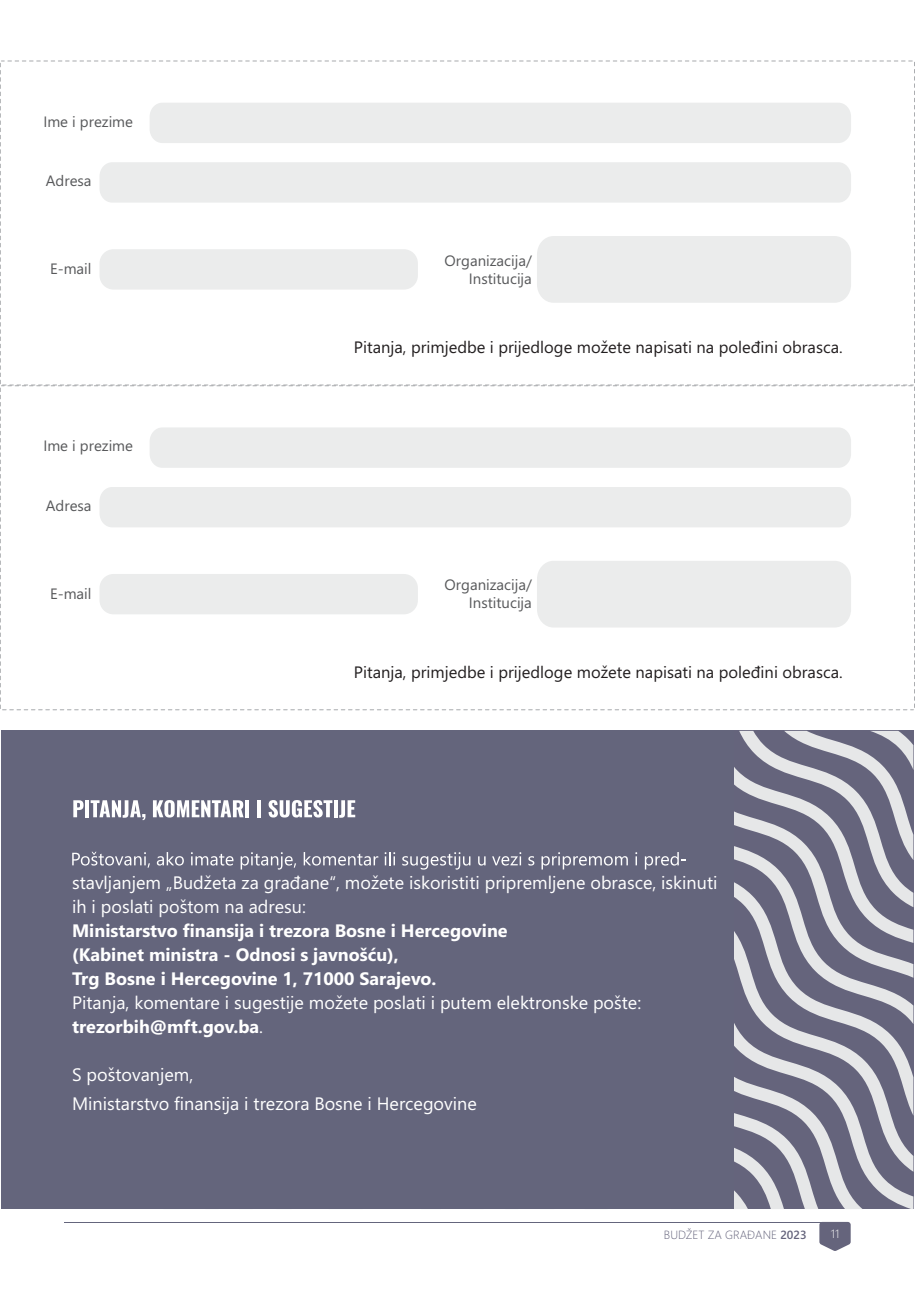
<style>
.page{position:relative;width:915px;height:1306px;background:#fff}
.page>*{position:absolute;margin:0;border:0;box-sizing:border-box;transform-origin:0 0}
.t1{font:18px/24px "Segoe UI";color:#fff}
.t2{font:700 18px/24px "Segoe UI";color:#fff}
.t3{font:16.5px "Segoe UI";color:#231f20}
.t4{font:15px/18px "Segoe UI";color:#58595b;text-align:right}
.t5{font:300 11.85px "Segoe UI";color:#65647c}
.t6{font:300 11.85px "Segoe UI";color:#fff}
.s1{font-weight:700}
.s2{font-weight:600}
</style>
<div class="page">
<svg style="left:0;top:385px;width:914px;height:325px"></svg>
<div style="left:537px;top:236px;width:313px;height:67px;background:#ebecec;border-radius:17px"></div>
<div style="left:537px;top:561px;width:313px;height:66px;background:#ebecec;border-radius:17px"></div>
<div style="left:149px;top:103px;width:701px;height:40px;background:#ebecec;border-radius:13px"></div>
<div style="left:149px;top:427px;width:701px;height:41px;background:#ebecec;border-radius:13px"></div>
<div style="left:99px;top:162px;width:751px;height:41px;background:#ebecec;border-radius:13px"></div>
<div style="left:99px;top:487px;width:751px;height:40px;background:#ebecec;border-radius:13px"></div>
<div style="left:99px;top:249px;width:319px;height:40px;background:#ebecec;border-radius:14px"></div>
<div style="left:99px;top:574px;width:319px;height:40px;background:#ebecec;border-radius:14px"></div>
<svg style="left:862px;top:731px;width:51px;height:477px;background:#9393a3"></svg>
<svg style="left:818px;top:731px;width:44px;height:477px;background:#9494a3"></svg>
<svg style="left:783px;top:731px;width:35px;height:477px;background:#9393a3"></svg>
<svg style="left:747px;top:731px;width:36px;height:477px;background:#9494a3"></svg>
<svg style="left:733px;top:731px;width:14px;height:477px;background:#8f8f9f"></svg>
<div style="left:1px;top:731px;width:732px;height:477px;background:#64657c"></div>
<svg style="left:73px;top:800px;width:10px;height:17px"></svg>
<hr style="left:85px;top:800px;width:4px;height:17px;background:#fff">
<svg style="left:91px;top:800px;width:54px;height:20px"></svg>
<svg style="left:153px;top:800px;width:90px;height:17px"></svg>
<hr style="left:245px;top:800px;width:4px;height:17px;background:#fff">
<hr style="left:257px;top:800px;width:4px;height:17px;background:#fff">
<svg style="left:268px;top:800px;width:64px;height:17px"></svg>
<hr style="left:334px;top:800px;width:3px;height:17px;background:#fff">
<svg style="left:339px;top:800px;width:16px;height:17px"></svg>
<svg style="left:72px;top:851px;width:78px;height:16px"></svg>
<svg style="left:157px;top:852px;width:27px;height:13px"></svg>
<svg style="left:191px;top:852px;width:42px;height:13px"></svg>
<svg style="left:240px;top:852px;width:56px;height:17px"></svg>
<svg style="left:303px;top:852px;width:75px;height:13px"></svg>
<svg style="left:384px;top:852px;width:11px;height:13px"></svg>
<svg style="left:402px;top:852px;width:68px;height:17px"></svg>
<svg style="left:478px;top:856px;width:7px;height:9px"></svg>
<svg style="left:492px;top:852px;width:29px;height:13px"></svg>
<svg style="left:528px;top:856px;width:6px;height:9px"></svg>
<svg style="left:541px;top:852px;width:86px;height:17px"></svg>
<svg style="left:635px;top:852px;width:2px;height:13px"></svg>
<svg style="left:644px;top:852px;width:42px;height:17px"></svg>
<hr style="left:64px;top:1221px;width:782px;height:1px;background:#64657c">
<svg style="left:819px;top:1221px;width:31px;height:29px"></svg>
<p class="t4" style="left:43px;top:114px;width:91px">Ime i prezime</p>
<p class="t4" style="left:46px;top:173px;width:47px">Adresa</p>
<p class="t4" style="left:50px;top:261px;width:43px">Е-mail</p>
<p class="t4" style="left:43px;top:438px;width:91px">Ime i prezime</p>
<p class="t4" style="left:46px;top:498px;width:47px">Adresa</p>
<p class="t4" style="left:50px;top:586px;width:43px">Е-mail</p>
<p class="t4" style="left:444px;top:253px;width:89px">Organizacija/<br>Institucija</p>
<p class="t3" style="left:354px;top:341px;width:490px">Pitanja, primjedbe i prijedloge možete napisati na poleđini obrasca.</p>
<p class="t4" style="left:444px;top:577px;width:89px">Organizacija/<br>Institucija</p>
<p class="t3" style="left:354px;top:665px;width:490px">Pitanja, primjedbe i prijedloge možete napisati na poleđini obrasca.</p>
<p class="t1" style="left:72px;top:872px;width:646px">stavljanjem „Budžeta za građane“, možete iskoristiti pripremljene obrasce, iskinuti ih i poslati poštom na adresu:</p>
<p class="t2" style="left:72px;top:920px;width:437px">Ministarstvo finansija i trezora Bosne i Hercegovine (Kabinet ministra - Odnosi s javnošću),<br>Trg Bosne i Hercegovine 1, 71000 Sarajevo.</p>
<p class="t1" style="left:72px;top:992px;width:570px">Pitanja, komentare i sugestije možete poslati i putem elektronske pošte: <span class="s1">trezorbih@mft.gov.ba</span>.</p>
<p class="t1" style="left:72px;top:1062px;width:406px;line-height:28.8px">S poštovanjem,<br>Ministarstvo finansija i trezora Bosne i Hercegovine</p>
<p class="t5" style="left:663px;top:1230px;width:144px">BUDŽET ZA GRAĐANE <span class="s2">2023</span></p>
<p class="t6" style="left:830px;top:1229px;width:10px">11</p>
</div>
